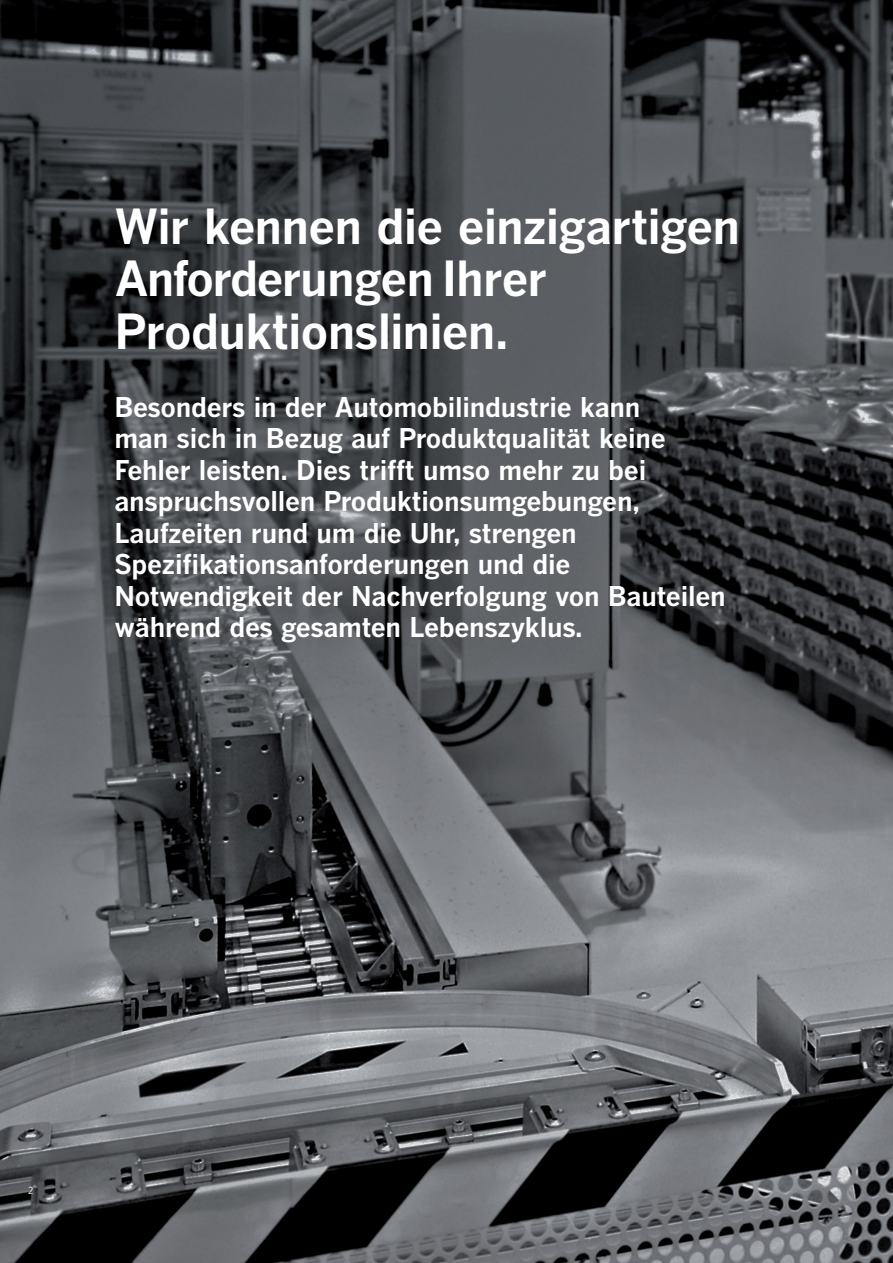
<style>
.page{position:relative;width:893px;height:1263px;background:#fff}
.page>*{position:absolute;margin:0;border:0;box-sizing:border-box;transform-origin:0 0}
.t1{font:700 48px/52.5px "Benton Gothic";letter-spacing:-.02em;color:#fff}
.t2{font:700 27px/31.5px "Benton Gothic";letter-spacing:-.01em;color:#fff}
.t3{font:300 10.5px "FS Albert Pro";color:#fff}
</style>
<div class="page">
<img style="left:0;top:0;width:893px;height:1263px">
<h1 class="t1" style="left:114px;top:201px;width:627px">Wir kennen die einzigartigen<br>Anforderungen Ihrer<br>Produktionslinien.</h1>
<p class="t2" style="left:114px;top:392px;width:613px">Besonders in der Automobilindustrie kann<br>man sich in Bezug auf Produktqualität keine Fehler leisten. Dies trifft umso mehr zu bei anspruchsvollen Produktionsumgebungen, Laufzeiten rund um die Uhr, strengen Spezifikationsanforderungen und die Notwendigkeit der Nachverfolgung von Bauteilen während des gesamten Lebenszyklus.</p>
<p class="t3" style="left:28px;top:1183px;width:7px">2</p>
</div>
